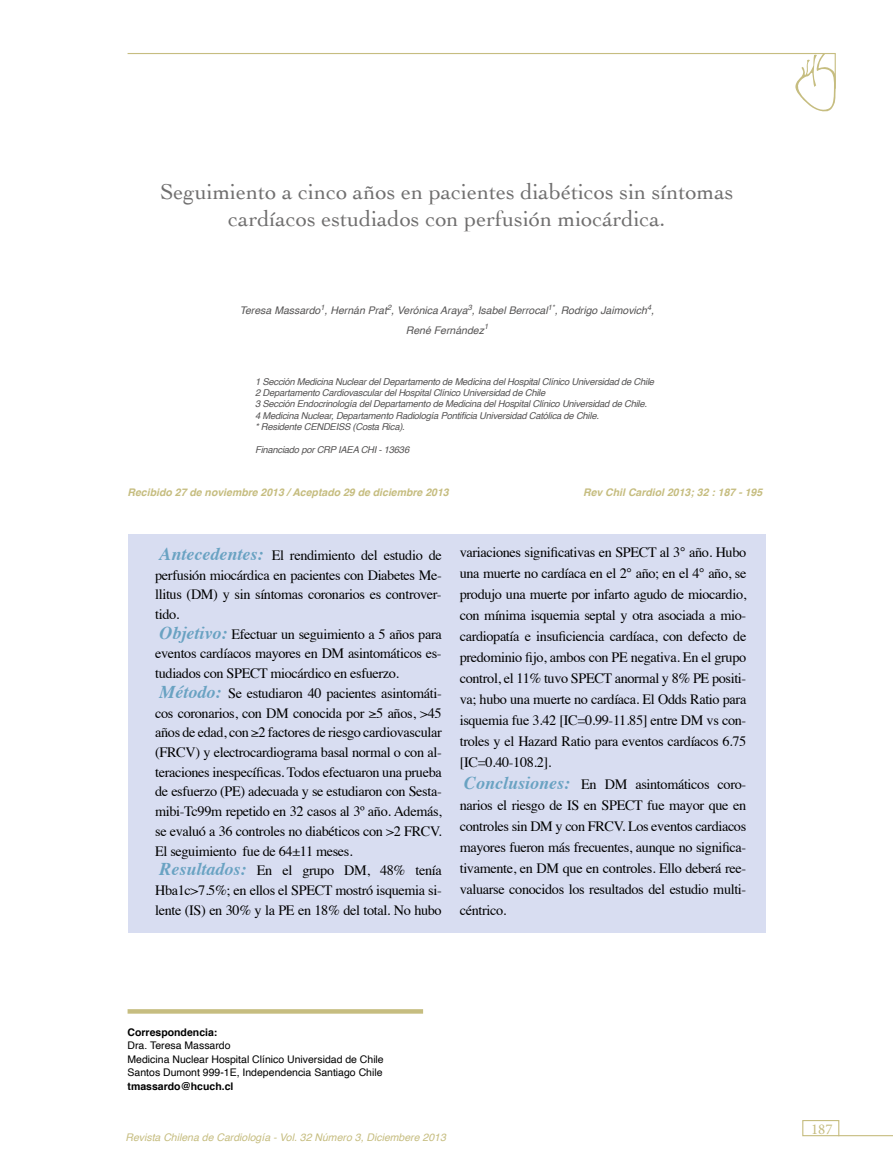
<style>
.page{position:relative;width:893px;height:1170px;background:#fff}
.page>*{position:absolute;margin:0;border:0;box-sizing:border-box;transform-origin:0 0}
.t1{font:22.5px/27px "Cochin";color:#706f6f;text-align:center}
.t2{font:15px "Minion Pro";color:#c6bd80}
.t3{font:14.25px/19.6px "Times";letter-spacing:-.025em;color:#000}
.t4{font:10.5px/13.5px "Helvetica";color:#000}
.t5{font:italic 10.5px/19.5px "Helvetica";color:#555454;text-align:center}
.t6{font:italic 700 10.5px "Helvetica";color:#c6bd80}
.t7{font:italic 10.5px "Helvetica";color:#c6bd80}
.t8{font:700 10.5px "Helvetica";color:#000}
.t9{font:italic 9.45px/11.4px "Helvetica";letter-spacing:-.025em;color:#555454}
.s1{font-weight:700;font-style:italic;font-size:18px;color:#69a2c2}
</style>
<div class="page">
<svg style="left:127px;top:53px;width:709px;height:59px"></svg>
<hr style="left:838px;top:1134px;width:55px;height:2px;background:#c6bd80">
<div style="left:802px;top:1119px;width:37px;height:17px;border:1px solid #c6bd80"></div>
<div style="left:128px;top:534px;width:637px;height:398px;background:#d8ddf1"></div>
<svg style="left:128px;top:1009px;width:295px;height:4px"></svg>
<h1 class="t1" style="left:160px;top:177px;width:575px">Seguimiento a cinco años en pacientes diabéticos sin síntomas cardíacos estudiados con perfusión miocárdica.</h1>
<p class="t5" style="left:240px;top:301px;width:416px">Teresa Massardo<sup>1</sup>, Hernán Prat<sup>2</sup>, Verónica Araya<sup>3</sup>, Isabel Berrocal<sup>1*</sup>, Rodrigo Jaimovich<sup>4</sup>,<br>René Fernández<sup>1</sup></p>
<p class="t9" style="left:255px;top:376px;width:401px">1 Sección Medicina Nuclear del Departamento de Medicina del Hospital Clínico Universidad de Chile 2 Departamento Cardiovascular del Hospital Clínico Universidad de Chile<br>3 Sección Endocrinología del Departamento de Medicina del Hospital Clínico Universidad de Chile.<br>4 Medicina Nuclear, Departamento Radiología Pontificia Universidad Católica de Chile.<br>* Residente CENDEISS (Costa Rica).</p>
<p class="t9" style="left:255px;top:444px;width:156px">Financiado por CRP IAEA CHI - 13636</p>
<p class="t6" style="left:128px;top:483px;width:323px">Recibido 27 de noviembre 2013 / Aceptado 29 de diciembre 2013</p>
<p class="t6" style="left:583px;top:483px;width:181px">Rev Chil Cardiol 2013; 32 : 187 - 195</p>
<p class="t3" style="left:155px;top:544px;width:288px"><span class="s1">Antecedentes:</span> El rendimiento del estudio de perfusión miocárdica en pacientes con Diabetes Me&shy;llitus (DM) y sin síntomas coronarios es controver&shy;tido.<br><span class="s1">Objetivo:</span> Efectuar un seguimiento a 5 años para eventos cardíacos mayores en DM asintomáticos es&shy;tudiados con SPECT miocárdico en esfuerzo.<br><span class="s1">Método:</span> Se estudiaron 40 pacientes asintomáti&shy;cos coronarios, con DM conocida por ≥5 años, &gt;45 años de edad, con ≥2 factores de riesgo cardiovascular (FRCV) y electrocardiograma basal normal o con al&shy;teraciones inespecíficas. Todos efectuaron una prueba de esfuerzo (PE) adecuada y se estudiaron con Sesta&shy;mibi-Tc99m repetido en 32 casos al 3º año. Además, se evaluó a 36 controles no diabéticos con &gt;2 FRCV.<br>El seguimiento fue de 64±11 meses.<br><span class="s1">Resultados:</span> En el grupo DM, 48% tenía Hba1c&gt;7.5%; en ellos el SPECT mostró isquemia si&shy;lente (IS) en 30% y la PE en 18% del total. No hubo</p>
<p class="t3" style="left:460px;top:540px;width:288px;line-height:21px">variaciones significativas en SPECT al 3° año. Hubo una muerte no cardíaca en el 2° año; en el 4° año, se produjo una muerte por infarto agudo de miocardio, con mínima isquemia septal y otra asociada a mio&shy;cardiopatía e insuficiencia cardíaca, con defecto de predominio fijo, ambos con PE negativa. En el grupo control, el 11% tuvo SPECT anormal y 8% PE positi&shy;va; hubo una muerte no cardíaca. El Odds Ratio para isquemia fue 3.42 [IC=0.99-11.85] entre DM vs con&shy;troles y el Hazard Ratio para eventos cardíacos 6.75 [IC=0.40-108.2].<br><span class="s1">Conclusiones:</span> En DM asintomáticos coro&shy;narios el riesgo de IS en SPECT fue mayor que en controles sin DM y con FRCV. Los eventos cardiacos mayores fueron más frecuentes, aunque no significa&shy;tivamente, en DM que en controles. Ello deberá ree&shy;valuarse conocidos los resultados del estudio multi&shy;céntrico.</p>
<p class="t8" style="left:128px;top:1023px;width:91px">Correspondencia:</p>
<p class="t4" style="left:128px;top:1038px;width:258px">Dra. Teresa Massardo<br>Medicina Nuclear Hospital Clínico Universidad de Chile<br>Santos Dumont 999-1E, Independencia Santiago Chile</p>
<p class="t8" style="left:128px;top:1077px;width:107px">tmassardo@hcuch.cl</p>
<p class="t7" style="left:125px;top:1128px;width:322px">Revista Chilena de Cardiología - Vol. 32 Número 3, Diciembere 2013</p>
<p class="t2" style="left:811px;top:1119px;width:23px">187</p>
</div>
